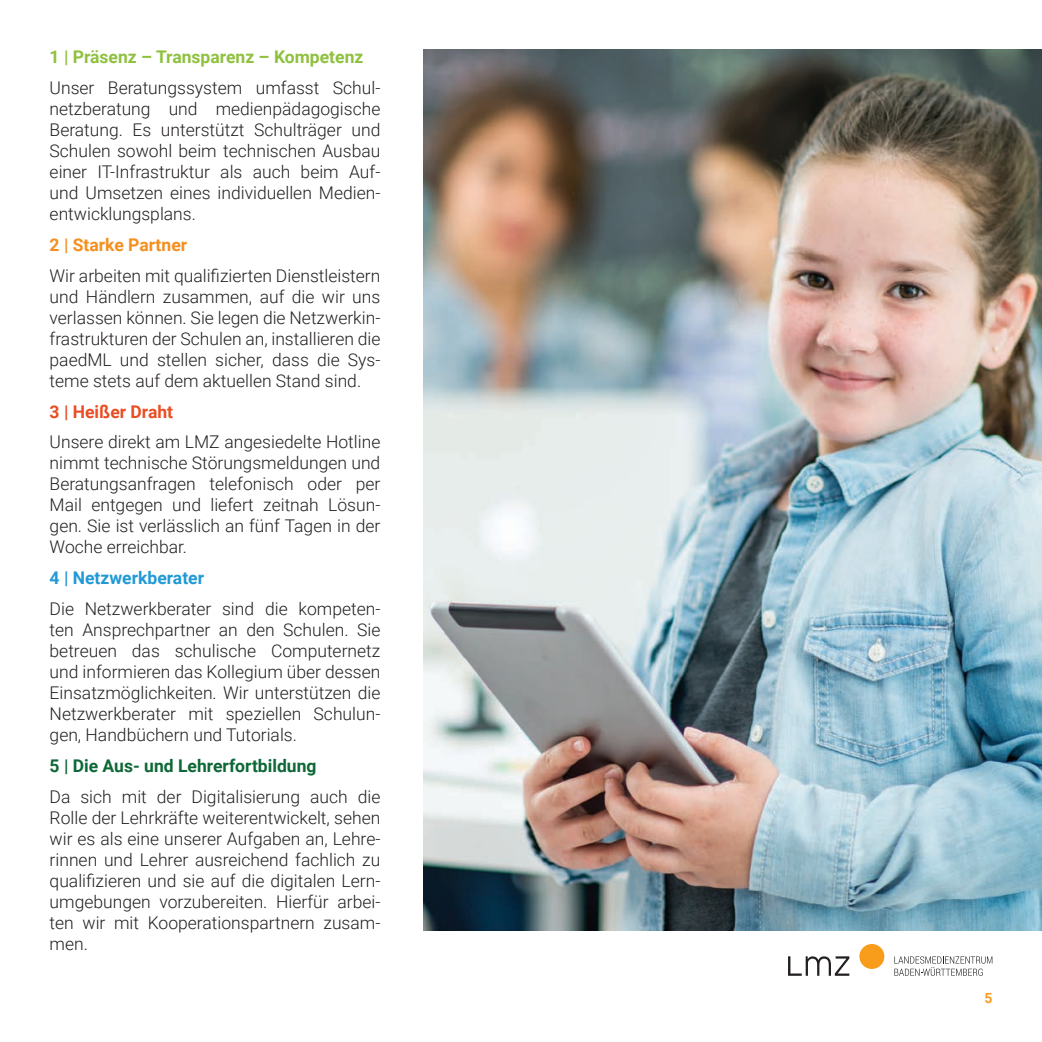
<style>
.page{position:relative;width:1042px;height:1042px;background:#fff}
.page>*{position:absolute;margin:0;border:0;box-sizing:border-box;transform-origin:0 0}
.t1{font:300 17.5px/21px "Roboto";color:#231f20;text-align:justify}
.t2{font:700 17.5px "Roboto";color:#8fc13e}
.t3{font:700 17.5px "Roboto";color:#0d6736}
.t4{font:700 17.5px "Roboto";color:#2199d6}
.t5{font:700 17.5px "Roboto";color:#f48f1f}
.t6{font:700 17.5px "Roboto";color:#ea4d24}
.t7{font:700 14px "Roboto";color:#f89c1c}
</style>
<div class="page">
<img style="left:423px;top:50px;width:619px;height:880px">
<div style="left:859px;top:944px;width:25px;height:25px;background:#f89c1c;border-radius:50%"></div>
<svg style="left:788px;top:956px;width:61px;height:20px"></svg>
<svg style="left:894px;top:956px;width:98px;height:20px"></svg>
<p class="t2" style="left:50px;top:44px;width:315px">1 | Präsenz – Transparenz – Kompetenz</p>
<p class="t1" style="left:50px;top:76px;width:332px">Unser Beratungssystem umfasst Schul&shy;netzberatung und medienpädagogische Beratung. Es unterstützt Schulträger und Schulen sowohl beim technischen Ausbau einer IT-Infrastruktur als auch beim Auf&shy;und Umsetzen eines individuellen Medien&shy;entwicklungsplans.</p>
<p class="t5" style="left:50px;top:232px;width:139px">2 | Starke Partner</p>
<p class="t1" style="left:50px;top:264px;width:332px">Wir arbeiten mit qualifizierten Dienstleistern und Händlern zusammen, auf die wir uns verlassen können. Sie legen die Netzwerkin&shy;frastrukturen der Schulen an, installieren die paedML und stellen sicher, dass die Sys&shy;teme stets auf dem aktuellen Stand sind.</p>
<p class="t6" style="left:50px;top:399px;width:125px">3 | Heißer Draht</p>
<p class="t1" style="left:50px;top:431px;width:332px">Unsere direkt am LMZ angesiedelte Hotline nimmt technische Störungsmeldungen und Beratungsanfragen telefonisch oder per Mail entgegen und liefert zeitnah Lösun&shy;gen. Sie ist verlässlich an fünf Tagen in der Woche erreichbar.</p>
<p class="t4" style="left:50px;top:566px;width:156px">4 | Netzwerkberater</p>
<p class="t1" style="left:50px;top:598px;width:332px">Die Netzwerkberater sind die kompeten&shy;ten Ansprechpartner an den Schulen. Sie betreuen das schulische Computernetz und informieren das Kollegium über dessen Einsatzmöglichkeiten. Wir unterstützen die Netzwerkberater mit speziellen Schulun&shy;gen, Handbüchern und Tutorials.</p>
<p class="t3" style="left:50px;top:754px;width:268px">5 | Die Aus- und Lehrerfortbildung</p>
<p class="t1" style="left:50px;top:786px;width:332px">Da sich mit der Digitalisierung auch die Rolle der Lehrkräfte weiterentwickelt, sehen wir es als eine unserer Aufgaben an, Lehre&shy;rinnen und Lehrer ausreichend fachlich zu qualifizieren und sie auf die digitalen Lern&shy;umgebungen vorzubereiten. Hierfür arbei&shy;ten wir mit Kooperationspartnern zusam&shy;men.</p>
<p class="t7" style="left:984px;top:988px;width:10px">5</p>
</div>
